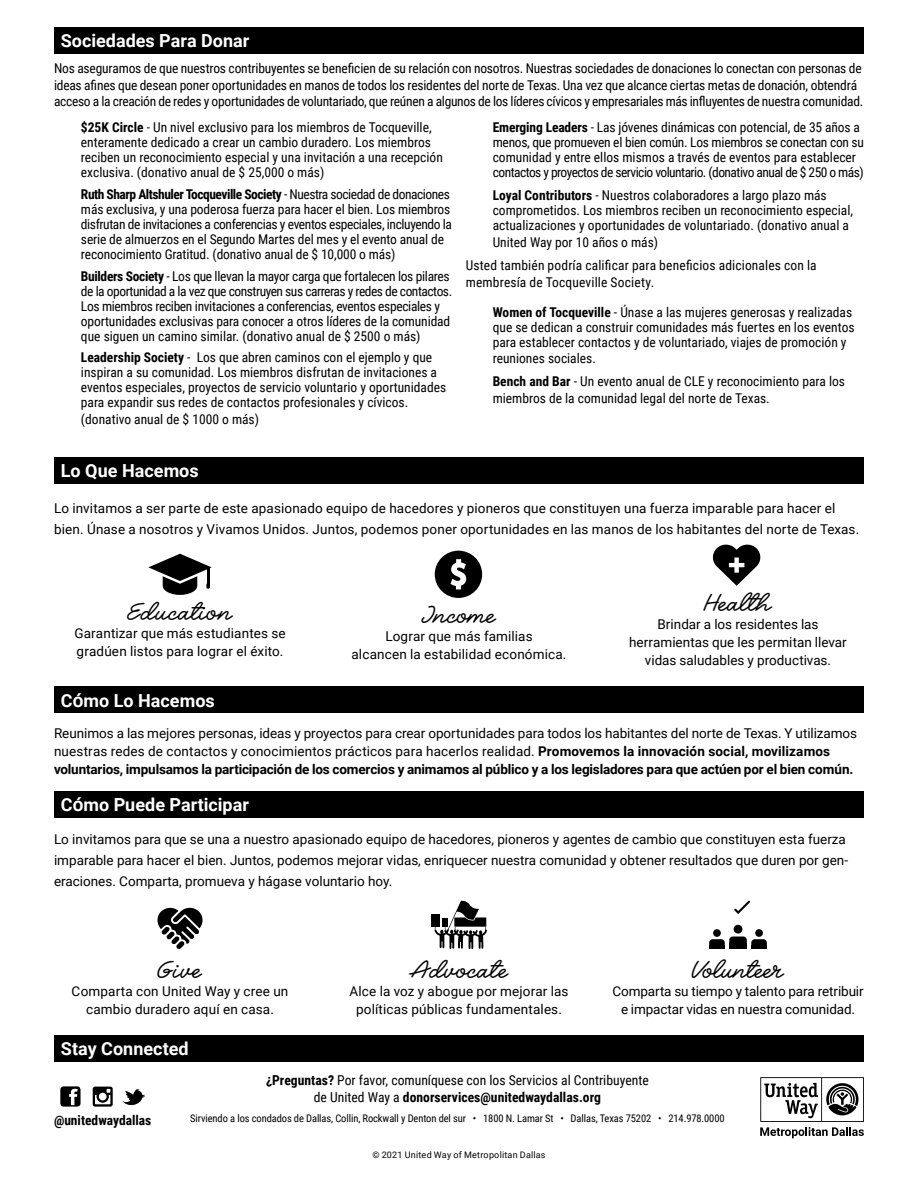
<style>
.page{position:relative;width:918px;height:1188px;background:#fff}
.page>*{position:absolute;margin:0;border:0;box-sizing:border-box;transform-origin:0 0}
.t1{font:800 27px "Blitz";color:#000}
.t2{font:800 27px "Blitz";letter-spacing:-.02em;color:#000}
.t3{font:700 18px "Roboto";color:#fff}
.t4{font:13.65px/16.4px "Roboto Condensed";color:#000;text-align:center}
.t5{font:13.5px/15px "Roboto Condensed";letter-spacing:-.01em;color:#000}
.t6{font:13.5px/18px "Roboto";color:#000;text-align:center}
.t7{font:13.5px/23.2px "Roboto Condensed";letter-spacing:.01em;color:#000}
.t8{font:700 13.5px "Roboto Condensed";color:#000}
.t9{font:10.5px "Roboto Condensed";letter-spacing:-.01em;color:#000}
.t10{font:9px "Roboto";letter-spacing:.02em;color:#000}
.s1{font-weight:700}
</style>
<div class="page">
<svg style="left:60px;top:1086px;width:21px;height:21px"></svg>
<svg style="left:93px;top:1087px;width:20px;height:20px"></svg>
<svg style="left:122px;top:1089px;width:23px;height:17px"></svg>
<svg style="left:760px;top:1077px;width:104px;height:61px"></svg>
<div style="left:431px;top:914px;width:9px;height:12px;background:#000"></div>
<svg style="left:434px;top:901px;width:53px;height:48px"></svg>
<div style="left:713px;top:929px;width:8px;height:8px;background:#000;border-radius:50%"></div>
<svg style="left:734px;top:901px;width:16px;height:13px"></svg>
<div style="left:734px;top:925px;width:8px;height:9px;background:#000;border-radius:50%"></div>
<div style="left:709px;top:939px;width:16px;height:10px;background:#000;border-radius:3px"></div>
<hr style="left:709px;top:946px;width:16px;height:3px;background:#000">
<div style="left:729px;top:937px;width:18px;height:9px;background:#000;border-radius:3px"></div>
<div style="left:729px;top:943px;width:18px;height:6px;background:#000"></div>
<div style="left:755px;top:929px;width:8px;height:8px;background:#000;border-radius:50%"></div>
<div style="left:751px;top:939px;width:16px;height:10px;background:#000;border-radius:3px"></div>
<hr style="left:751px;top:946px;width:16px;height:3px;background:#000">
<svg style="left:157px;top:907px;width:46px;height:42px"></svg>
<div style="left:54px;top:686px;width:810px;height:27px;background:#000"></div>
<div style="left:54px;top:791px;width:810px;height:27px;background:#000"></div>
<div style="left:54px;top:1035px;width:810px;height:27px;background:#000"></div>
<div style="left:54px;top:457px;width:810px;height:27px;background:#000"></div>
<svg style="left:148px;top:554px;width:64px;height:41px"></svg>
<svg style="left:435px;top:551px;width:47px;height:47px"></svg>
<svg style="left:713px;top:544px;width:48px;height:42px"></svg>
<div style="left:54px;top:27px;width:810px;height:27px;background:#000"></div>
<h2 class="t3" style="left:61px;top:28px;width:190px">Sociedades Para Donar</h2>
<p class="t5" style="left:54px;top:60px;width:811px;line-height:16.5px">Nos aseguramos de que nuestros contribuyentes se beneficien de su relación con nosotros. Nuestras sociedades de donaciones lo conectan con personas de ideas afines que desean poner oportunidades en manos de todos los residentes del norte de Texas. Una vez que alcance ciertas metas de donación, obtendrá acceso a la creación de redes y oportunidades de voluntariado, que reúnen a algunos de los líderes cívicos y empresariales más influyentes de nuestra comunidad.</p>
<p class="t5" style="left:81px;top:119px;width:363px"><span class="s1">$25K Circle</span> - Un nivel exclusivo para los miembros de Tocqueville, enteramente dedicado a crear un cambio duradero. Los miembros reciben un reconocimiento especial y una invitación a una recepción exclusiva. (donativo anual de $ 25,000 o más)</p>
<p class="t5" style="left:81px;top:186px;width:373px"><span class="s1">Ruth Sharp Altshuler Tocqueville Society</span> - Nuestra sociedad de donaciones más exclusiva, y una poderosa fuerza para hacer el bien. Los miembros disfrutan de invitaciones a conferencias y eventos especiales, incluyendo la serie de almuerzos en el Segundo Martes del mes y el evento anual de reconocimiento Gratitud. (donativo anual de $ 10,000 o más)</p>
<p class="t5" style="left:81px;top:268px;width:373px"><span class="s1">Builders Society</span> - Los que llevan la mayor carga que fortalecen los pilares de la oportunidad a la vez que construyen sus carreras y redes de contactos.<br>Los miembros reciben invitaciones a conferencias, eventos especiales y oportunidades exclusivas para conocer a otros líderes de la comunidad que siguen un camino similar. (donativo anual de $ 2500 o más)</p>
<p class="t5" style="left:81px;top:350px;width:367px"><span class="s1">Leadership Society</span> - Los que abren caminos con el ejemplo y que inspiran a su comunidad. Los miembros disfrutan de invitaciones a eventos especiales, proyectos de servicio voluntario y oportunidades para expandir sus redes de contactos profesionales y cívicos.</p>
<p class="t5" style="left:81px;top:411px;width:180px">(donativo anual de $ 1000 o más)</p>
<h2 class="t3" style="left:61px;top:458px;width:139px">Lo Que Hacemos</h2>
<p class="t5" style="left:493px;top:119px;width:373px"><span class="s1">Emerging Leaders</span> - Las jóvenes dinámicas con potencial, de 35 años a menos, que promueven el bien común. Los miembros se conectan con su comunidad y entre ellos mismos a través de eventos para establecer contactos y proyectos de servicio voluntario. (donativo anual de $ 250 o más)</p>
<p class="t5" style="left:493px;top:188px;width:362px"><span class="s1">Loyal Contributors</span> - Nuestros colaboradores a largo plazo más comprometidos. Los miembros reciben un reconocimiento especial, actualizaciones y oportunidades de voluntariado. (donativo anual a</p>
<p class="t7" style="left:466px;top:230px;width:353px;text-indent:27px">United Way por 10 años o más)<br>Usted también podría calificar para beneficios adicionales con la</p>
<p class="t7" style="left:466px;top:270px;width:190px">membresía de Tocqueville Society.</p>
<p class="t5" style="left:493px;top:304px;width:363px"><span class="s1">Women of Tocqueville</span> - Únase a las mujeres generosas y realizadas que se dedican a construir comunidades más fuertes en los eventos para establecer contactos y de voluntariado, viajes de promoción y</p>
<p class="t5" style="left:493px;top:346px;width:354px;line-height:23.2px">reuniones sociales.<br><span class="s1">Bench and Bar</span> - Un evento anual de CLE y reconocimiento para los</p>
<p class="t5" style="left:493px;top:390px;width:279px">miembros de la comunidad legal del norte de Texas.</p>
<p class="t6" style="left:54px;top:497px;width:807px;line-height:21px;text-align:left">Lo invitamos a ser parte de este apasionado equipo de hacedores y pioneros que constituyen una fuerza imparable para hacer el bien. Únase a nosotros y Vivamos Unidos. Juntos, podemos poner oportunidades en las manos de los habitantes del norte de Texas.</p>
<h1 class="t1" style="left:128px;top:597px;width:106px">Education</h1>
<p class="t6" style="left:74px;top:624px;width:213px;text-align:left">Garantizar que más estudiantes se gradúen listos para lograr el éxito.</p>
<h2 class="t3" style="left:61px;top:688px;width:156px">CÓmo Lo Hacemos</h2>
<h1 class="t1" style="left:422px;top:600px;width:75px">Income</h1>
<p class="t6" style="left:352px;top:627px;width:216px">Lograr que más familias<br>alcancen la estabilidad económica.</p>
<h1 class="t1" style="left:704px;top:588px;width:69px">Health</h1>
<p class="t6" style="left:629px;top:615px;width:219px">Brindar a los residentes las herramientas que les permitan llevar vidas saludables y productivas.</p>
<p class="t6" style="left:54px;top:724px;width:805px;text-align:left">Reunimos a las mejores personas, ideas y proyectos para crear oportunidades para todos los habitantes del norte de Texas. Y utilizamos nuestras redes de contactos y conocimientos prácticos para hacerlos realidad. <span class="s1">Promovemos la innovación social, movilizamos voluntarios, impulsamos la participación de los comercios y animamos al público y a los legisladores para que actúen por el bien común.</span></p>
<h2 class="t3" style="left:61px;top:792px;width:190px">CÓmo Puede Participar</h2>
<p class="t6" style="left:54px;top:828px;width:796px;line-height:21px;text-align:left">Lo invitamos para que se una a nuestro apasionado equipo de hacedores, pioneros y agentes de cambio que constituyen esta fuerza imparable para hacer el bien. Juntos, podemos mejorar vidas, enriquecer nuestra comunidad y obtener resultados que duren por gen&shy;eraciones. Comparta, promueva y hágase voluntario hoy.</p>
<h1 class="t1" style="left:158px;top:955px;width:45px">Give</h1>
<p class="t6" style="left:72px;top:981px;width:218px">Comparta con United Way y cree un cambio duradero aquí en casa.</p>
<h2 class="t3" style="left:61px;top:1036px;width:130px">Stay Connected</h2>
<h1 class="t1" style="left:410px;top:955px;width:100px">Advocate</h1>
<p class="t6" style="left:349px;top:981px;width:221px">Alce la voz y abogue por mejorar las políticas públicas fundamentales.</p>
<h1 class="t2" style="left:693px;top:955px;width:93px">Volunteer</h1>
<p class="t6" style="left:612px;top:981px;width:253px">Comparta su tiempo y talento para retribuir e impactar vidas en nuestra comunidad.</p>
<p class="t4" style="left:266px;top:1072px;width:384px"><span class="s1">¿Preguntas?</span> Por favor, comunÍquese con los Servicios al Contribuyente de United Way a <span class="s1">donorservices@unitedwaydallas.org</span></p>
<p class="t8" style="left:54px;top:1111px;width:99px">@unitedwaydallas</p>
<p class="t9" style="left:190px;top:1111px;width:536px">Sirviendo a los condados de Dallas, Collin, Rockwall y Denton del sur • 1800 N. Lamar St • Dallas, Texas 75202 • 214.978.0000</p>
<p class="t10" style="left:372px;top:1149px;width:175px">© 2021 United Way of Metropolitan Dallas</p>
</div>
